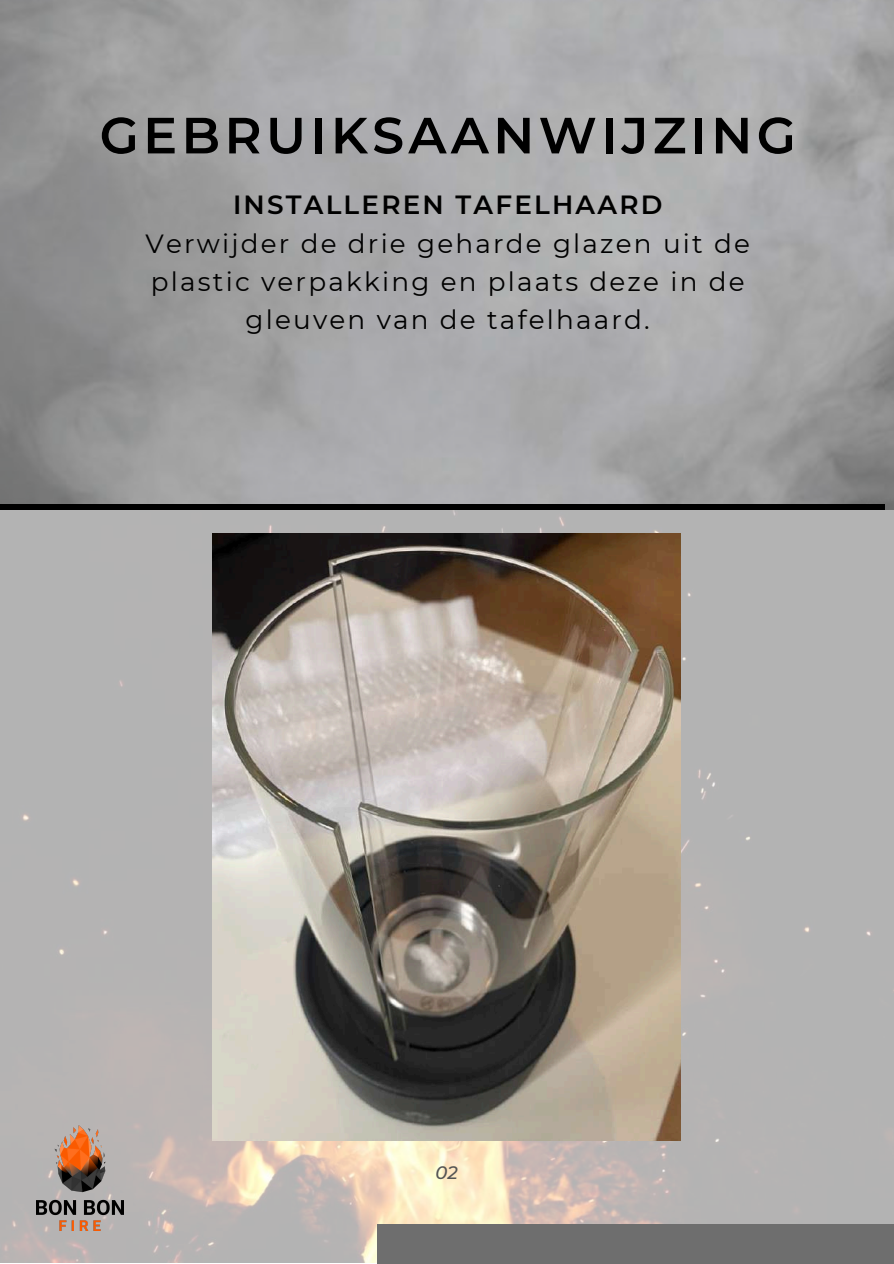
<style>
.page{position:relative;width:894px;height:1264px;background:#fff}
.page>*{position:absolute;margin:0;border:0;box-sizing:border-box;transform-origin:0 0}
.t1{font:600 50.85px "Montserrat";letter-spacing:.085em;color:#000}
.t2{font:26.25px/38.2px "Montserrat";letter-spacing:.085em;color:#000;text-align:center}
.t3{font:600 26.25px "Montserrat";letter-spacing:.085em;color:#000}
.t4{font:italic 500 18px "Montserrat";color:#545454}
</style>
<div class="page">
<img style="left:0;top:510px;width:893px;height:752px">
<img style="left:0;top:0;width:893px;height:510px">
<div style="left:378px;top:1224px;width:515px;height:39px;background:#6e6e6e"></div>
<img style="left:37px;top:1125px;width:86px;height:105px">
<div style="left:0;top:504px;width:884px;height:5px;background:#000"></div>
<img style="left:212px;top:533px;width:468px;height:606px">
<h1 class="t1" style="left:100px;top:104px;width:697px">GEBRUIKSAANWIJZING</h1>
<p class="t3" style="left:233px;top:189px;width:431px">INSTALLEREN TAFELHAARD</p>
<p class="t2" style="left:145px;top:224px;width:605px">Verwijder de drie geharde glazen uit de plastic verpakking en plaats deze in de gleuven van de tafelhaard.</p>
<p class="t4" style="left:435px;top:1161px;width:24px">02</p>
</div>
